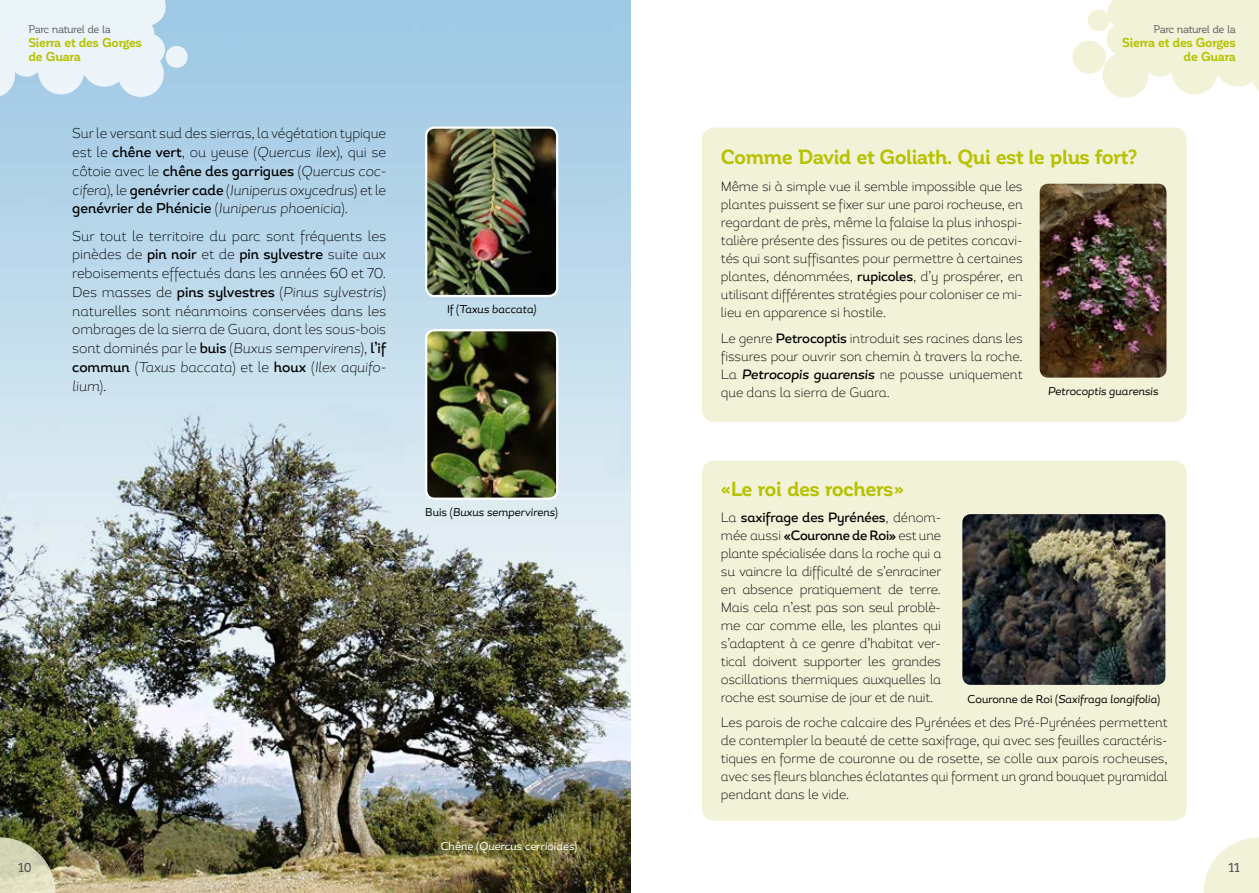
<style>
.page{position:relative;width:1259px;height:893px;background:#fff}
.page>*{position:absolute;margin:0;border:0;box-sizing:border-box;transform-origin:0 0}
.t1{font:700 20.25px "Corporative Soft";letter-spacing:-.025em;color:#b7c200}
.t2{font:200 14.25px/18.8px "Magallanes";letter-spacing:-.01em;color:#000;text-align:justify}
.t3{font:200 14.25px/18.8px "Magallanes";letter-spacing:-.01em;color:#000;text-align:justify;scale:.93 1}
.t4{font:200 13.5px/18px "Magallanes";letter-spacing:-.01em;color:#000;text-align:justify;scale:.95 1}
.t5{font:700 12.75px/13.8px "Corporative Soft";letter-spacing:-.025em;color:#b7c200}
.t6{font:500 12.75px "Corporative Soft";color:#575756}
.t7{font:italic 11.25px "Magallanes";letter-spacing:-.01em;color:#000;scale:.95 1}
.t8{font:italic 11.25px "Magallanes";letter-spacing:-.01em;color:#fff;scale:.95 1}
.t9{font:10.8px "Corporative Soft";letter-spacing:-.045em;color:#575756}
.s1{font-weight:500}
.s2{font-style:italic}
.s3{font-style:normal}
.s4{font-weight:500;font-style:italic}
</style>
<div class="page">
<img style="left:0;top:0;width:630px;height:893px">
<svg style="left:1072px;top:0;width:187px;height:98px"></svg>
<svg style="left:0;top:0;width:188px;height:98px;background:#ddebf5"></svg>
<svg style="left:1203px;top:837px;width:56px;height:56px"></svg>
<svg style="left:0;top:837px;width:55px;height:56px;background:#baba99"></svg>
<img style="left:426px;top:128px;width:131px;height:168px">
<div style="left:425px;top:126px;width:133px;height:171px;border:2px solid #fff;border-radius:9px"></div>
<img style="left:426px;top:330px;width:131px;height:169px">
<div style="left:425px;top:329px;width:133px;height:171px;border:2px solid #fff;border-radius:9px"></div>
<div style="left:702px;top:128px;width:484px;height:294px;background:#f1f2d8;border-radius:13px"></div>
<img style="left:1039px;top:184px;width:127px;height:194px">
<div style="left:702px;top:461px;width:484px;height:360px;background:#f1f2d8;border-radius:13px"></div>
<img style="left:962px;top:514px;width:203px;height:171px">
<p class="t9" style="left:28px;top:23px;width:84px">Parc naturel de la</p>
<p class="t5" style="left:28px;top:36px;width:115px">Sierra et des Gorges de Guara</p>
<p class="t3" style="left:72px;top:124px;width:339px">Sur le versant sud des sierras, la végétation typique est le <span class="s1">chêne vert</span>, ou yeuse (<span class="s2">Quercus ilex</span>), qui se côtoie avec le <span class="s1">chêne des garrigues</span> (<span class="s2">Quercus coc&shy;cifera</span>), le <span class="s1">genévrier cade</span> (<span class="s2">Juniperus oxycedrus</span>) et le <span class="s1">genévrier de Phénicie</span> (<span class="s2">Juniperus phoenicia</span>).</p>
<p class="t2" style="left:72px;top:226px;width:315px">Sur tout le territoire du parc sont fréquents les pinèdes de <span class="s1">pin noir</span> et de <span class="s1">pin sylvestre</span> suite aux reboisements effectués dans les années 60 et 70.<br>Des masses de <span class="s1">pins sylvestres</span> (<span class="s2">Pinus sylvestris</span>) naturelles sont néanmoins conservées dans les ombrages de la sierra de Guara, dont les sous-bois sont dominés par le <span class="s1">buis</span> (<span class="s2">Buxus sempervirens</span>), <span class="s1">l’if commun</span> (<span class="s2">Taxus baccata</span>) et le <span class="s1">houx</span> (<span class="s2">Ilex aquifo&shy;lium</span>).</p>
<p class="t7" style="left:447px;top:302px;width:95px"><span class="s3">If (</span>Taxus baccata)</p>
<p class="t7" style="left:425px;top:505px;width:141px"><span class="s3">Buis (</span>Buxus sempervirens<span class="s3">)</span></p>
<p class="t8" style="left:441px;top:839px;width:145px"><span class="s3">Chêne (</span>Quercus cerrioides<span class="s3">)</span></p>
<p class="t9" style="left:1153px;top:24px;width:84px">Parc naturel de la</p>
<p class="t5" style="left:1122px;top:36px;width:115px;text-align:right">Sierra et des Gorges de Guara</p>
<h1 class="t1" style="left:721px;top:146px;width:418px">Comme David et Goliath. Qui est le plus fort?</h1>
<p class="t4" style="left:721px;top:177px;width:319px">Même si à simple vue il semble impossible que les plantes puissent se fixer sur une paroi rocheuse, en regardant de près, même la falaise la plus inhospi&shy;talière présente des fissures ou de petites concavi&shy;tés qui sont suffisantes pour permettre à certaines plantes, dénommées, <span class="s1">rupicoles</span>, d’y prospérer, en utilisant différentes stratégies pour coloniser ce mi&shy;lieu en apparence si hostile.</p>
<p class="t4" style="left:721px;top:330px;width:319px">Le genre <span class="s1">Petrocoptis</span> introduit ses racines dans les fissures pour ouvrir son chemin à travers la roche.<br>La <span class="s4">Petrocopis guarensis</span> ne pousse uniquement que dans la sierra de Guara.</p>
<p class="t7" style="left:1048px;top:384px;width:118px">Petrocoptis guarensis</p>
<h1 class="t1" style="left:721px;top:478px;width:185px">«Le roi des rochers»</h1>
<p class="t4" style="left:721px;top:509px;width:234px">La <span class="s1">saxifrage des Pyrénées</span>, dénom&shy;mée aussi <span class="s1">«Couronne de Roi»</span> est une plante spécialisée dans la roche qui a su vaincre la difficulté de s’enraciner en absence pratiquement de terre.<br>Mais cela n’est pas son seul problè&shy;me car comme elle, les plantes qui s’adaptent à ce genre d’habitat ver&shy;tical doivent supporter les grandes oscillations thermiques auxquelles la roche est soumise de jour et de nuit.</p>
<p class="t4" style="left:721px;top:713px;width:472px">Les parois de roche calcaire des Pyrénées et des Pré-Pyrénées permettent de contempler la beauté de cette saxifrage, qui avec ses feuilles caractéris&shy;tiques en forme de couronne ou de rosette, se colle aux parois rocheuses, avec ses fleurs blanches éclatantes qui forment un grand bouquet pyramidal pendant dans le vide.</p>
<p class="t7" style="left:967px;top:692px;width:204px"><span class="s3">Couronne de Roi (</span>Saxifraga longifolia<span class="s3">)</span></p>
<p class="t6" style="left:18px;top:861px;width:15px">10</p>
<p class="t6" style="left:1228px;top:861px;width:13px">11</p>
</div>
